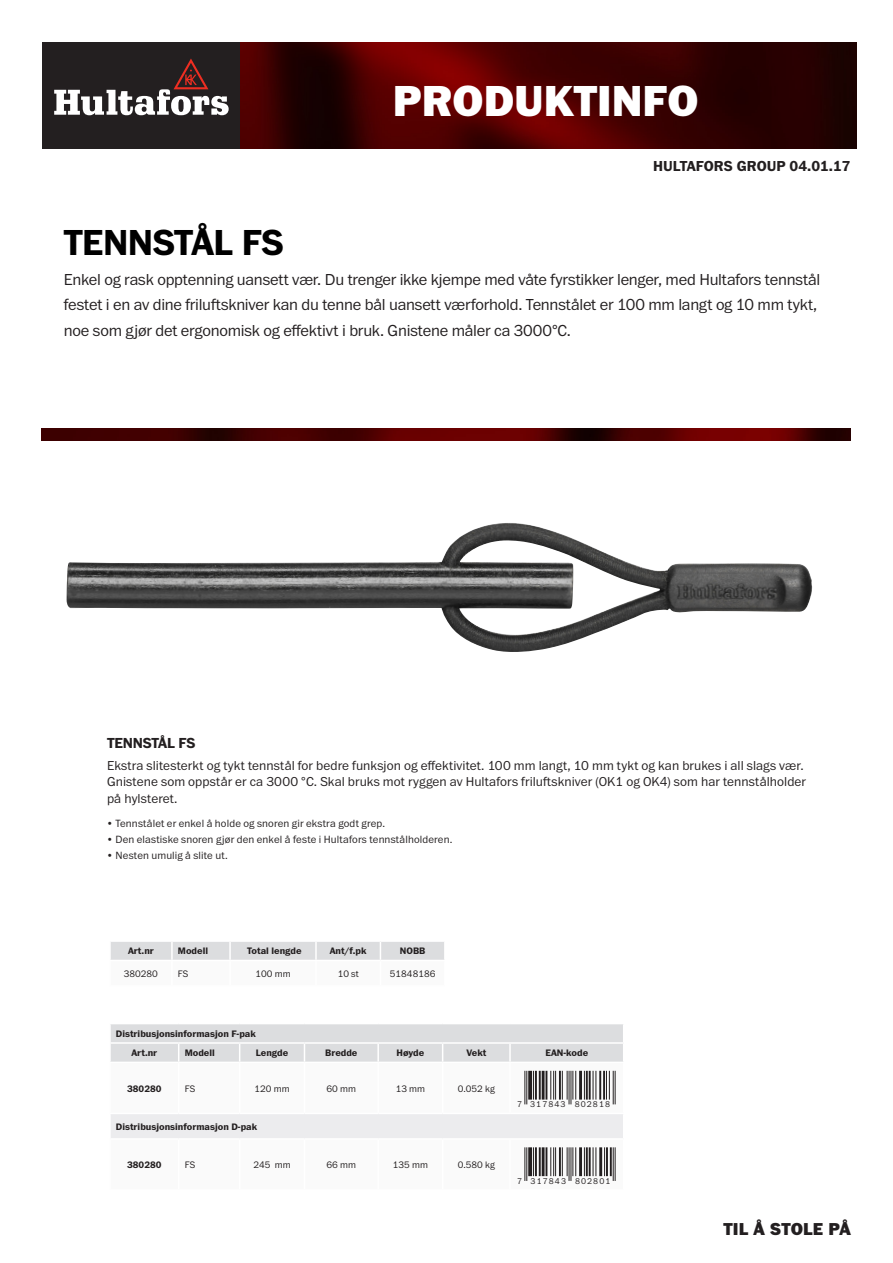
<style>
.page{position:relative;width:893px;height:1263px;background:#fff}
.page>*{position:absolute;margin:0;border:0;box-sizing:border-box;transform-origin:0 0}
.t1{font:900 45px "Franklin ITC Pro";color:#fff}
.t2{font:700 37.5px "Franklin ITC Pro";letter-spacing:-.015em;color:#000}
.t3{font:900 17.85px "Franklin ITC Pro";letter-spacing:.005em;color:#231f20}
.t4{font:300 16.5px/25.5px "Franklin ITC Pro";letter-spacing:-.015em;color:#231f20}
.ProductName{font:700 15px "Franklin ITC Pro";letter-spacing:-.005em;color:#231f20}
.Introduction{font:300 13.35px/16.8px "Franklin ITC Pro";letter-spacing:.005em;color:#231f20}
.t5{font:300 10.95px "Franklin ITC Pro";letter-spacing:.015em;color:#231f20}
.Cell_rubrik{font:700 9.75px "Franklin ITC Pro";color:#231f20}
.Cell_text{font:300 9.75px "Franklin ITC Pro";color:#231f20}
.Cell_rubrik_left{font:700 9.75px "Franklin ITC Pro";color:#231f20}
.Cell_rubrik-2{font:300 9.75px "Franklin ITC Pro";color:#231f20}
.Cell_text_left{font:300 9.75px "Franklin ITC Pro";color:#231f20}
.t6{font:300 8.7px "Franklin ITC Pro";letter-spacing:.12em;color:#231f20}
</style>
<div class="page">
<img style="left:240px;top:43px;width:616px;height:106px">
<div style="left:43px;top:43px;width:197px;height:106px;background:#231f20"></div>
<svg style="left:54px;top:59px;width:175px;height:56px"></svg>
<img style="left:42px;top:428px;width:808px;height:13px">
<img style="left:66px;top:523px;width:747px;height:129px">
<svg style="left:110px;top:941px;width:334px;height:19px;background:#dedfe1"></svg>
<svg style="left:524px;top:1070px;width:92px;height:111px"></svg>
<div style="left:110px;top:1113px;width:514px;height:26px;background:#ececee"></div>
<svg style="left:110px;top:1024px;width:513px;height:38px;background:#dedfe1"></svg>
<hr style="left:109px;top:1113px;width:70px;height:1px;background:#fff">
<hr style="left:109px;top:1114px;width:2px;height:24px;background:#fff">
<hr style="left:179px;top:1113px;width:61px;height:1px;background:#fff">
<hr style="left:240px;top:1113px;width:64px;height:1px;background:#fff">
<hr style="left:304px;top:1113px;width:74px;height:1px;background:#fff">
<hr style="left:378px;top:1113px;width:65px;height:1px;background:#fff">
<hr style="left:443px;top:1113px;width:67px;height:1px;background:#fff">
<hr style="left:510px;top:1113px;width:114px;height:1px;background:#fff">
<svg style="left:623px;top:1114px;width:1px;height:24px"></svg>
<hr style="left:109px;top:1138px;width:70px;height:2px;background:#fff">
<hr style="left:179px;top:1138px;width:61px;height:2px;background:#fff">
<hr style="left:240px;top:1138px;width:64px;height:2px;background:#fff">
<hr style="left:304px;top:1138px;width:74px;height:2px;background:#fff">
<hr style="left:378px;top:1138px;width:65px;height:2px;background:#fff">
<hr style="left:443px;top:1138px;width:67px;height:2px;background:#fff">
<hr style="left:510px;top:1138px;width:114px;height:2px;background:#fff">
<hr style="left:526px;top:1147px;width:1px;height:34px;background:#231f20">
<hr style="left:524px;top:1147px;width:1px;height:34px;background:#231f20">
<svg style="left:528px;top:1147px;width:4px;height:29px"></svg>
<svg style="left:533px;top:1147px;width:1px;height:29px"></svg>
<hr style="left:539px;top:1147px;width:2px;height:29px;background:#231f20">
<hr style="left:535px;top:1147px;width:2px;height:29px;background:#231f20">
<hr style="left:542px;top:1147px;width:3px;height:29px;background:#231f20">
<hr style="left:545px;top:1147px;width:2px;height:29px;background:#231f20">
<svg style="left:550px;top:1147px;width:6px;height:29px"></svg>
<hr style="left:559px;top:1147px;width:2px;height:29px;background:#231f20">
<hr style="left:570px;top:1147px;width:1px;height:34px;background:#231f20">
<hr style="left:569px;top:1147px;width:1px;height:34px;background:#231f20">
<svg style="left:562px;top:1147px;width:14px;height:29px"></svg>
<hr style="left:579px;top:1147px;width:3px;height:29px;background:#231f20">
<svg style="left:584px;top:1147px;width:1px;height:29px"></svg>
<hr style="left:589px;top:1147px;width:2px;height:29px;background:#231f20">
<hr style="left:586px;top:1147px;width:2px;height:29px;background:#231f20">
<svg style="left:593px;top:1147px;width:3px;height:29px"></svg>
<hr style="left:599px;top:1147px;width:3px;height:29px;background:#231f20">
<svg style="left:604px;top:1147px;width:1px;height:29px"></svg>
<hr style="left:610px;top:1147px;width:2px;height:29px;background:#231f20">
<hr style="left:606px;top:1147px;width:2px;height:29px;background:#231f20">
<hr style="left:615px;top:1147px;width:1px;height:34px;background:#231f20">
<hr style="left:613px;top:1147px;width:1px;height:34px;background:#231f20">
<hr style="left:526px;top:1071px;width:1px;height:33px;background:#231f20">
<hr style="left:524px;top:1071px;width:1px;height:33px;background:#231f20">
<svg style="left:528px;top:1071px;width:4px;height:28px"></svg>
<svg style="left:533px;top:1071px;width:1px;height:28px"></svg>
<hr style="left:539px;top:1071px;width:2px;height:28px;background:#231f20">
<hr style="left:535px;top:1071px;width:2px;height:28px;background:#231f20">
<hr style="left:542px;top:1071px;width:3px;height:28px;background:#231f20">
<hr style="left:545px;top:1071px;width:2px;height:28px;background:#231f20">
<svg style="left:550px;top:1071px;width:6px;height:28px"></svg>
<hr style="left:559px;top:1071px;width:2px;height:28px;background:#231f20">
<hr style="left:570px;top:1071px;width:1px;height:33px;background:#231f20">
<hr style="left:569px;top:1071px;width:1px;height:33px;background:#231f20">
<svg style="left:562px;top:1071px;width:14px;height:28px"></svg>
<hr style="left:579px;top:1071px;width:3px;height:28px;background:#231f20">
<svg style="left:584px;top:1071px;width:1px;height:28px"></svg>
<hr style="left:589px;top:1071px;width:2px;height:28px;background:#231f20">
<hr style="left:586px;top:1071px;width:2px;height:28px;background:#231f20">
<svg style="left:593px;top:1071px;width:3px;height:28px"></svg>
<hr style="left:603px;top:1071px;width:2px;height:28px;background:#231f20">
<hr style="left:599px;top:1071px;width:2px;height:28px;background:#231f20">
<hr style="left:615px;top:1071px;width:1px;height:33px;background:#231f20">
<hr style="left:613px;top:1071px;width:1px;height:33px;background:#231f20">
<svg style="left:606px;top:1071px;width:4px;height:28px"></svg>
<p class="t1" style="left:393px;top:74px;width:307px">PRODUKTINFO</p>
<p class="ProductName" style="left:653px;top:157px;width:199px">HULTAFORS GROUP 04.01.17</p>
<p class="t2" style="left:64px;top:221px;width:221px">TENNSTÅL FS</p>
<p class="t4" style="left:64px;top:267px;width:758px">Enkel og rask opptenning uansett vær. Du trenger ikke kjempe med våte fyrstikker lenger, med Hultafors tennstål festet i en av dine friluftskniver kan du tenne bål uansett værforhold. Tennstålet er 100 mm langt og 10 mm tykt, noe som gjør det ergonomisk og effektivt i bruk. Gnistene måler ca 3000°C.</p>
<p class="ProductName" style="left:107px;top:734px;width:90px">TENNSTÅL FS</p>
<p class="Introduction" style="left:107px;top:757px;width:700px">Ekstra slitesterkt og tykt tennstål for bedre funksjon og effektivitet. 100 mm langt, 10 mm tykt og kan brukes i all slags vær.<br>Gnistene som oppstår er ca 3000 °C. Skal bruks mot ryggen av Hultafors friluftskniver (OK1 og OK4) som har tennstålholder på hylsteret.</p>
<p class="t5" style="left:107px;top:817px;width:280px">• Tennstålet er enkel å holde og snoren gir ekstra godt grep.</p>
<p class="t5" style="left:107px;top:833px;width:347px">• Den elastiske snoren gjør den enkel å feste i Hultafors tennstålholderen.</p>
<p class="t5" style="left:107px;top:850px;width:122px">• Nesten umulig å slite ut.</p>
<p class="Cell_rubrik" style="left:128px;top:945px;width:27px">Art.nr</p>
<p class="Cell_rubrik_left" style="left:178px;top:945px;width:32px">Modell</p>
<p class="Cell_rubrik" style="left:247px;top:945px;width:56px">Total lengde</p>
<p class="Cell_rubrik" style="left:330px;top:945px;width:38px">Ant/f.pk</p>
<p class="Cell_rubrik" style="left:400px;top:945px;width:27px">NOBB</p>
<p class="Cell_rubrik-2" style="left:124px;top:968px;width:36px">380280</p>
<p class="Cell_text_left" style="left:178px;top:968px;width:12px">FS</p>
<p class="Cell_text" style="left:255px;top:968px;width:37px">100 mm</p>
<p class="Cell_text" style="left:338px;top:968px;width:23px">10 st</p>
<p class="Cell_text" style="left:390px;top:968px;width:47px">51848186</p>
<p class="Cell_rubrik" style="left:116px;top:1028px;width:141px">Distribusjonsinformasjon F-pak</p>
<p class="Cell_rubrik" style="left:131px;top:1047px;width:27px">Art.nr</p>
<p class="Cell_rubrik_left" style="left:185px;top:1047px;width:32px">Modell</p>
<p class="Cell_rubrik" style="left:256px;top:1047px;width:34px">Lengde</p>
<p class="Cell_rubrik" style="left:325px;top:1047px;width:34px">Bredde</p>
<p class="Cell_rubrik" style="left:397px;top:1047px;width:29px">Høyde</p>
<p class="Cell_rubrik" style="left:466px;top:1047px;width:21px">Vekt</p>
<p class="Cell_rubrik" style="left:545px;top:1047px;width:44px">EAN-kode</p>
<p class="Cell_rubrik" style="left:127px;top:1083px;width:36px">380280</p>
<p class="Cell_text_left" style="left:185px;top:1083px;width:12px">FS</p>
<p class="Cell_text" style="left:254px;top:1083px;width:37px">120 mm</p>
<p class="Cell_text" style="left:327px;top:1083px;width:31px">60 mm</p>
<p class="Cell_text" style="left:396px;top:1083px;width:31px">13 mm</p>
<p class="Cell_text" style="left:458px;top:1083px;width:39px">0.052 kg</p>
<p class="Cell_rubrik" style="left:116px;top:1121px;width:143px">Distribusjonsinformasjon D-pak</p>
<p class="Cell_rubrik" style="left:127px;top:1159px;width:36px">380280</p>
<p class="Cell_text_left" style="left:185px;top:1160px;width:12px">FS</p>
<p class="Cell_text" style="left:253px;top:1160px;width:39px">245 mm</p>
<p class="Cell_text" style="left:327px;top:1160px;width:31px">66 mm</p>
<p class="Cell_text" style="left:393px;top:1160px;width:37px">135 mm</p>
<p class="Cell_text" style="left:458px;top:1160px;width:39px">0.580 kg</p>
<p class="t6" style="left:517px;top:1099px;width:94px">7 317843 802818</p>
<p class="t6" style="left:517px;top:1176px;width:95px">7 317843 802801</p>
<p class="t3" style="left:723px;top:1218px;width:129px">TIL Å STOLE PÅ</p>
</div>
